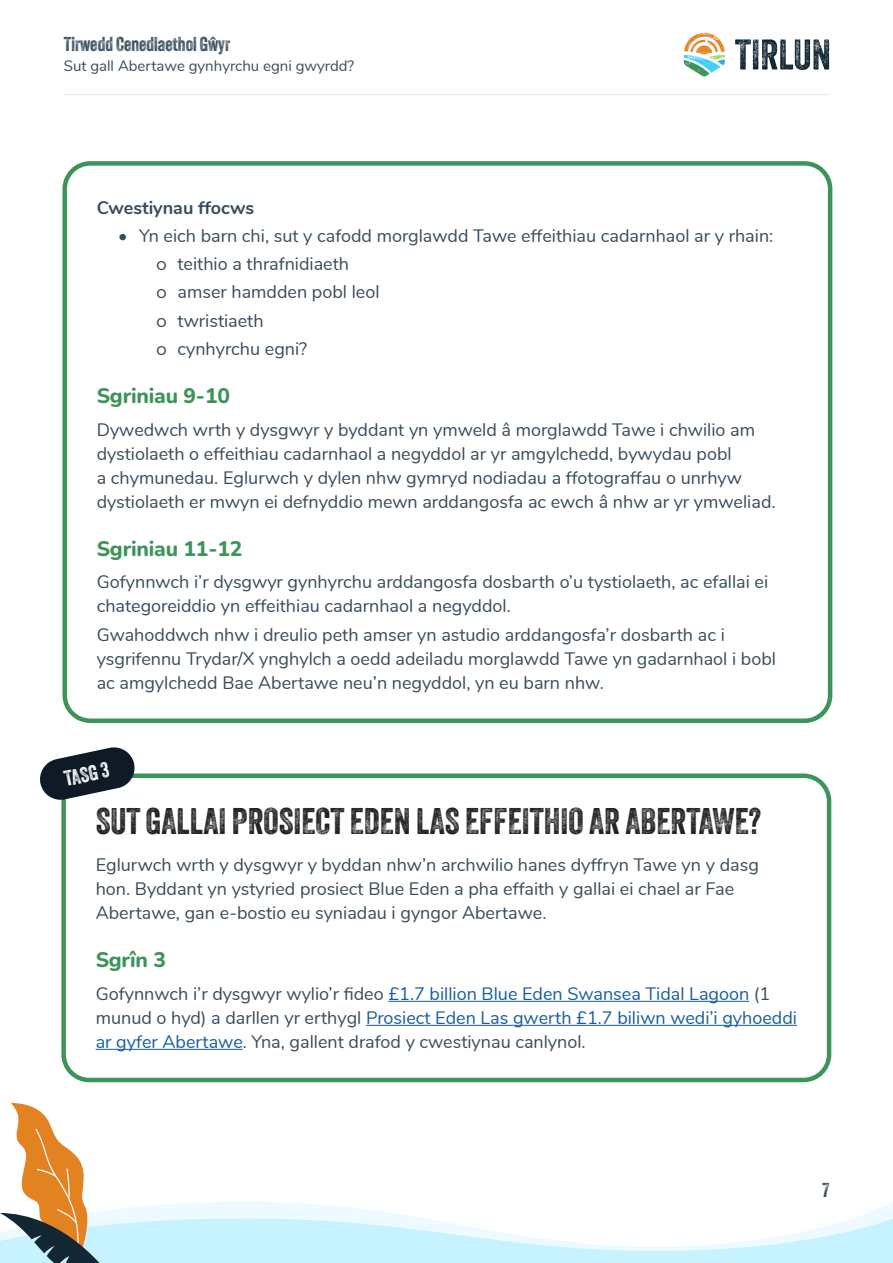
<style>
.page{position:relative;width:893px;height:1263px;background:#fff}
.page>*{position:absolute;margin:0;border:0;box-sizing:border-box;transform-origin:0 0}
.Page_sub_heading{font:36px "Veneer Two";color:#231f20}
.Page_section_heading{font:800 21px "Nunito";letter-spacing:-.01em;color:#3d9459}
.Key_activity_heading{font:21px "Veneer Two";color:#fff}
.t1{font:19.5px "Veneer Two";color:#374c5a}
.Body_text{font:18px/24px "Nunito";color:#374c5a}
.Body_text-2{font:700 18px "Nunito";color:#374c5a}
.t2{font:15px "Nunito";color:#374c5a}
.s1{color:#175d9e}
</style>
<div class="page">
<svg style="left:735px;top:39px;width:94px;height:31px"></svg>
<svg style="left:684px;top:33px;width:41px;height:44px"></svg>
<hr style="left:64px;top:94px;width:765px;height:1px;background:#e6e7e9">
<svg style="left:0;top:1102px;width:893px;height:161px"></svg>
<div style="left:62px;top:161px;width:770px;height:562px;border:4px solid #3d9459;border-radius:26px"></div>
<hr style="left:388px;top:1001px;width:361px;height:1px;background:#175d9e">
<hr style="left:366px;top:1025px;width:431px;height:1px;background:#175d9e">
<hr style="left:96px;top:1049px;width:147px;height:1px;background:#175d9e">
<div style="left:61px;top:773px;width:770px;height:309px;border:4px solid #3d9459;border-radius:26px"></div>
<svg style="left:40px;top:747px;width:96px;height:55px"></svg>
<p class="t1" style="left:64px;top:32px;width:168px">Tirwedd Cenedlaethol Gŵyr</p>
<p class="t2" style="left:64px;top:54px;width:292px">Sut gall Abertawe gynhyrchu egni gwyrdd?</p>
<p class="Body_text-2" style="left:97px;top:194px;width:159px">Cwestiynau ffocws</p>
<p class="Body_text" style="left:118px;top:223px;width:657px">• Yn eich barn chi, sut y cafodd morglawdd Tawe effeithiau cadarnhaol ar y rhain:</p>
<p class="Body_text" style="left:178px;top:251px;width:173px">teithio a thrafnidiaeth</p>
<p class="Body_text" style="left:178px;top:279px;width:203px">amser hamdden pobl leol</p>
<p class="Body_text" style="left:178px;top:307px;width:88px">twristiaeth</p>
<p class="Body_text" style="left:178px;top:336px;width:131px">cynhyrchu egni?</p>
<p class="Page_section_heading" style="left:97px;top:381px;width:135px">Sgriniau 9-10</p>
<p class="Body_text" style="left:97px;top:416px;width:680px">Dywedwch wrth y dysgwyr y byddant yn ymweld â morglawdd Tawe i chwilio am dystiolaeth o effeithiau cadarnhaol a negyddol ar yr amgylchedd, bywydau pobl<br>a chymunedau. Eglurwch y dylen nhw gymryd nodiadau a ffotograffau o unrhyw dystiolaeth er mwyn ei defnyddio mewn arddangosfa ac ewch â nhw ar yr ymweliad.</p>
<p class="Page_section_heading" style="left:97px;top:534px;width:147px">Sgriniau 11-12</p>
<p class="Body_text" style="left:97px;top:569px;width:673px">Gofynnwch i’r dysgwyr gynhyrchu arddangosfa dosbarth o’u tystiolaeth, ac efallai ei chategoreiddio yn effeithiau cadarnhaol a negyddol.</p>
<p class="Body_text" style="left:97px;top:621px;width:681px">Gwahoddwch nhw i dreulio peth amser yn astudio arddangosfa’r dosbarth ac i ysgrifennu Trydar/X ynghylch a oedd adeiladu morglawdd Tawe yn gadarnhaol i bobl ac amgylchedd Bae Abertawe neu’n negyddol, yn eu barn nhw.</p>
<p class="Key_activity_heading" style="left:62px;top:766px;width:47px;rotate:-12deg">TASG 3</p>
<p class="Page_sub_heading" style="left:96px;top:800px;width:667px">SUT GALLAI PROSIECT EDEN LAS EFFEITHIO AR ABERTAWE?</p>
<p class="Body_text" style="left:96px;top:852px;width:665px">Eglurwch wrth y dysgwyr y byddan nhw’n archwilio hanes dyffryn Tawe yn y dasg hon. Byddant yn ystyried prosiect Blue Eden a pha effaith y gallai ei chael ar Fae<br>Abertawe, gan e-bostio eu syniadau i gyngor Abertawe.</p>
<p class="Page_section_heading" style="left:96px;top:945px;width:72px">Sgrîn 3</p>
<p class="Body_text" style="left:96px;top:981px;width:703px">Gofynnwch i’r dysgwyr wylio’r fideo <span class="s1">£1.7 billion Blue Eden Swansea Tidal Lagoon</span> (1 munud o hyd) a darllen yr erthygl <span class="s1">Prosiect Eden Las gwerth £1.7 biliwn wedi’i gyhoeddi ar gyfer Abertawe</span>. Yna, gallent drafod y cwestiynau canlynol.</p>
<p class="t1" style="left:822px;top:1178px;width:8px">7</p>
</div>
